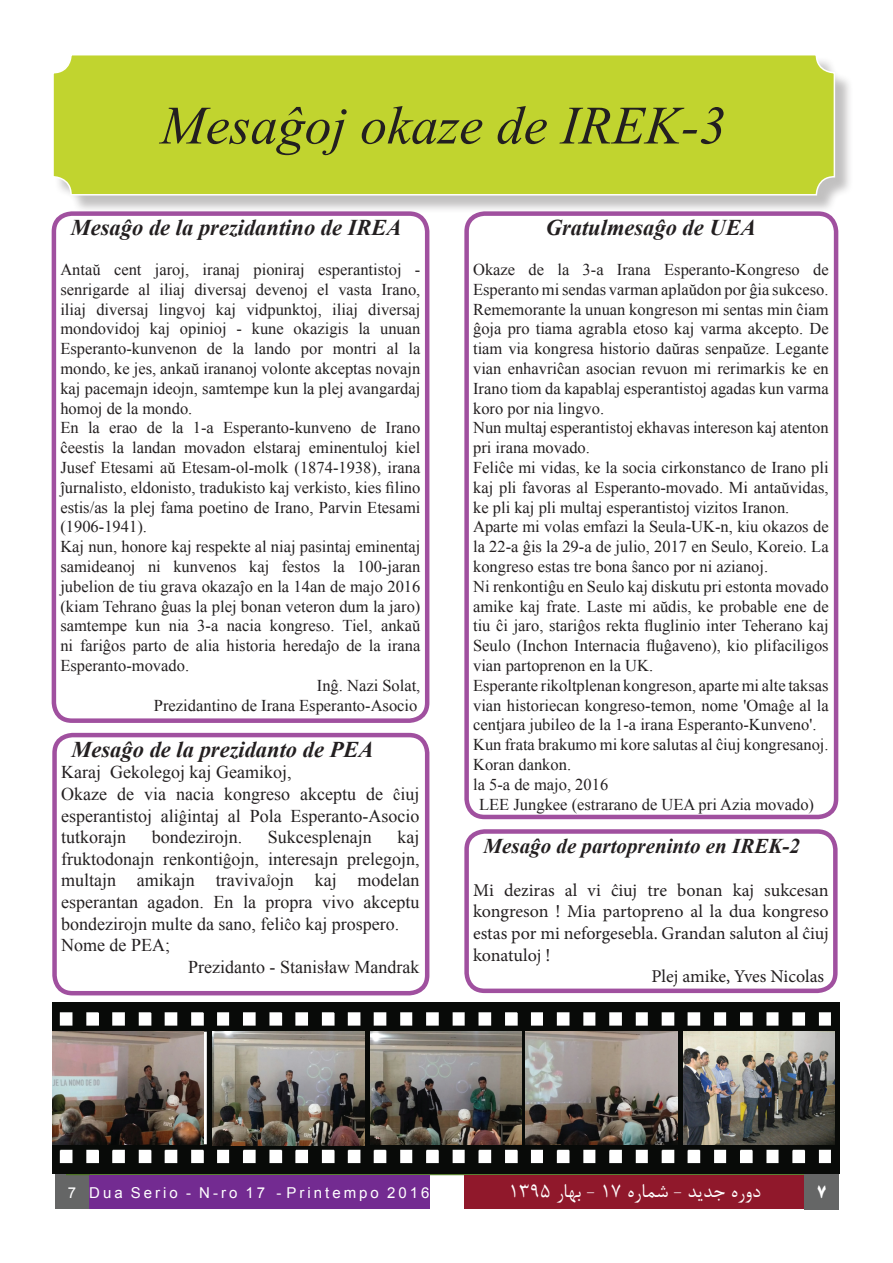
<style>
.page{position:relative;width:893px;height:1263px;background:#fff}
.page>*{position:absolute;margin:0;border:0;box-sizing:border-box;transform-origin:0 0}
.t1{font:italic 54px "Times New Roman";color:#231f20}
.t2{font:italic 700 22.5px "Times New Roman";color:#231f20}
.t3{font:22.5px "B Nazanin";color:#fff}
.t4{font:italic 700 21px "Times New Roman";color:#231f20}
.t5{font:18px/21.6px "Times New Roman";color:#231f20}
.t6{font:18px "Minion Pro";letter-spacing:-.005em;color:#231f20}
.t7{font:16.5px "Times New Roman";color:#231f20}
.t8{font:15px "Arial";letter-spacing:.2em;color:#fff}
.t9{font:700 15px "B Titr";color:#fff}
.s1{font-size:16.5px}
.s2{font-size:12.6px}
</style>
<div class="page">
<div style="left:55px;top:1174px;width:34px;height:35px;background:#656666"></div>
<hr style="left:66px;top:1174px;width:773px;height:1px;background:#4b7520">
<div style="left:89px;top:1175px;width:340px;height:34px;background:#732b91"></div>
<div style="left:464px;top:1175px;width:340px;height:34px;background:#90182b"></div>
<div style="left:804px;top:1174px;width:35px;height:35px;background:#656666"></div>
<img style="left:52px;top:1003px;width:787px;height:171px">
<img style="left:52px;top:1031px;width:152px;height:114px">
<img style="left:213px;top:1031px;width:151px;height:114px">
<img style="left:370px;top:1031px;width:151px;height:114px">
<img style="left:526px;top:1031px;width:151px;height:114px">
<img style="left:683px;top:1031px;width:152px;height:114px">
<div style="left:52px;top:211px;width:377px;height:512px;border:4px solid #a0509f;border-radius:18px"></div>
<div style="left:464px;top:211px;width:374px;height:608px;border:4px solid #a0509f;border-radius:18px"></div>
<div style="left:52px;top:733px;width:377px;height:262px;border:4px solid #a0509f;border-radius:18px"></div>
<div style="left:464px;top:829px;width:374px;height:164px;border:4px solid #a0509f;border-radius:18px"></div>
<div style="left:55px;top:56px;width:799px;height:158px;background:#231f20;opacity:.28"></div>
<div style="left:53px;top:55px;width:781px;height:140px;background:#c1d42f;border-radius:18px"></div>
<div style="left:52px;top:54px;width:783px;height:142px;border:2px solid #fff;border-radius:18px"></div>
<h1 class="t1" style="left:161px;top:88px;width:567px">Mesaĝoj okaze de IREK-3</h1>
<h2 class="t2" style="left:71px;top:212px;width:332px">Mesaĝo de la prezidantino de IREA</h2>
<p class="t7" style="left:60px;top:258px;width:362px">Antaŭ cent jaroj, iranaj pioniraj esperantistoj -</p>
<p class="t7" style="left:60px;top:278px;width:362px">senrigarde al iliaj diversaj devenoj el vasta Irano,</p>
<p class="t7" style="left:60px;top:298px;width:362px">iliaj diversaj lingvoj kaj vidpunktoj, iliaj diversaj</p>
<p class="t7" style="left:60px;top:318px;width:362px">mondovidoj kaj opinioj - kune okazigis la unuan</p>
<p class="t7" style="left:60px;top:338px;width:362px">Esperanto-kunvenon de la lando por montri al la</p>
<p class="t7" style="left:60px;top:357px;width:362px">mondo, ke jes, ankaŭ irananoj volonte akceptas novajn</p>
<p class="t7" style="left:60px;top:377px;width:362px">kaj pacemajn ideojn, samtempe kun la plej avangardaj</p>
<p class="t7" style="left:60px;top:397px;width:133px">homoj de la mondo.</p>
<p class="t7" style="left:60px;top:417px;width:362px">En la erao de la 1-a Esperanto-kunveno de Irano</p>
<p class="t7" style="left:60px;top:437px;width:362px">ĉeestis la landan movadon elstaraj eminentuloj kiel</p>
<p class="t7" style="left:60px;top:456px;width:362px">Jusef Etesami aŭ Etesam-ol-molk (1874-1938), irana</p>
<p class="t7" style="left:60px;top:476px;width:362px">ĵurnalisto, eldonisto, tradukisto kaj verkisto, kies filino</p>
<p class="t7" style="left:60px;top:496px;width:362px">estis/as la plej fama poetino de Irano, Parvin Etesami</p>
<p class="t7" style="left:60px;top:516px;width:88px">(1906-1941).</p>
<p class="t7" style="left:60px;top:536px;width:362px">Kaj nun, honore kaj respekte al niaj pasintaj eminentaj</p>
<p class="t7" style="left:60px;top:555px;width:362px">samideanoj ni kunvenos kaj festos la 100-jaran</p>
<p class="t7" style="left:60px;top:575px;width:362px">jubelion de tiu grava okazaĵo en la 14an de majo 2016</p>
<p class="t7" style="left:60px;top:595px;width:362px">(kiam Tehrano ĝuas la plej bonan veteron dum la jaro)</p>
<p class="t7" style="left:60px;top:615px;width:362px">samtempe kun nia 3-a nacia kongreso. Tiel, ankaŭ</p>
<p class="t7" style="left:60px;top:635px;width:362px">ni fariĝos parto de alia historia heredaĵo de la irana</p>
<p class="t7" style="left:60px;top:654px;width:130px">Esperanto-movado.</p>
<p class="t7" style="left:317px;top:674px;width:105px">Inĝ. Nazi Solat,</p>
<p class="t7" style="left:154px;top:694px;width:265px">Prezidantino de Irana Esperanto-Asocio</p>
<h2 class="t2" style="left:72px;top:734px;width:303px">Mesaĝo de la prezidanto de PEA</h2>
<p class="t5" style="left:61px;top:761px;width:360px">Karaj Gekolegoj kaj Geamikoj,<br>Okaze de via nacia kongreso akceptu de <span class="s1">ĉ</span>iuj esperantistoj ali<span class="s1">ĝ</span>intaj al Pola Esperanto-Asocio tutkorajn</p>
<p class="t5" style="left:152px;top:826px;width:92px">bondezirojn.</p>
<p class="t5" style="left:268px;top:826px;width:105px">Sukcesplenajn</p>
<p class="t5" style="left:398px;top:826px;width:23px">kaj</p>
<p class="t5" style="left:61px;top:848px;width:360px">fruktodonajn renkonti<span class="s1">ĝ</span>ojn, interesajn prelegojn,</p>
<p class="t5" style="left:61px;top:869px;width:360px">multajn amikajn traviva<span class="s2">ĵ</span>ojn kaj modelan</p>
<p class="t5" style="left:61px;top:891px;width:360px">esperantan agadon. En la propra vivo akceptu</p>
<p class="t5" style="left:61px;top:912px;width:340px">bondezirojn multe da sano, feli<span class="s1">ĉ</span>o kaj prospero.</p>
<p class="t5" style="left:61px;top:934px;width:110px">Nome de PEA;</p>
<p class="t5" style="left:188px;top:956px;width:233px">Prezidanto - Stanisław Mandrak</p>
<h2 class="t2" style="left:546px;top:212px;width:212px">Gratulmesaĝo de UEA</h2>
<p class="t7" style="left:473px;top:258px;width:357px">Okaze de la 3-a Irana Esperanto-Kongreso de</p>
<p class="t7" style="left:473px;top:278px;width:357px">Esperanto mi sendas varman aplaŭdon por ĝia sukceso.</p>
<p class="t7" style="left:473px;top:298px;width:357px">Rememorante la unuan kongreson mi sentas min ĉiam</p>
<p class="t7" style="left:473px;top:318px;width:357px">ĝoja pro tiama agrabla etoso kaj varma akcepto. De</p>
<p class="t7" style="left:473px;top:338px;width:357px">tiam via kongresa historio daŭras senpaŭze. Legante</p>
<p class="t7" style="left:473px;top:357px;width:357px">vian enhavriĉan asocian revuon mi rerimarkis ke en</p>
<p class="t7" style="left:473px;top:377px;width:357px">Irano tiom da kapablaj esperantistoj agadas kun varma</p>
<p class="t7" style="left:473px;top:397px;width:133px">koro por nia lingvo.</p>
<p class="t7" style="left:473px;top:417px;width:357px">Nun multaj esperantistoj ekhavas intereson kaj atenton</p>
<p class="t7" style="left:473px;top:437px;width:118px">pri irana movado.</p>
<p class="t7" style="left:473px;top:456px;width:357px">Feliĉe mi vidas, ke la socia cirkonstanco de Irano pli</p>
<p class="t7" style="left:473px;top:476px;width:357px">kaj pli favoras al Esperanto-movado. Mi antaŭvidas,</p>
<p class="t7" style="left:473px;top:496px;width:318px">ke pli kaj pli multaj esperantistoj vizitos Iranon.</p>
<p class="t7" style="left:473px;top:516px;width:357px">Aparte mi volas emfazi la Seula-UK-n, kiu okazos de</p>
<p class="t7" style="left:473px;top:536px;width:357px">la 22-a ĝis la 29-a de julio, 2017 en Seulo, Koreio. La</p>
<p class="t7" style="left:473px;top:555px;width:297px">kongreso estas tre bona ŝanco por ni azianoj.</p>
<p class="t7" style="left:473px;top:575px;width:357px">Ni renkontiĝu en Seulo kaj diskutu pri estonta movado</p>
<p class="t7" style="left:473px;top:595px;width:357px">amike kaj frate. Laste mi aŭdis, ke probable ene de</p>
<p class="t7" style="left:473px;top:615px;width:357px">tiu ĉi jaro, stariĝos rekta fluglinio inter Teherano kaj</p>
<p class="t7" style="left:473px;top:635px;width:357px">Seulo (Inchon Internacia fluĝaveno), kio plifaciligos</p>
<p class="t7" style="left:473px;top:654px;width:182px">vian partoprenon en la UK.</p>
<p class="t7" style="left:473px;top:674px;width:357px">Esperante rikoltplenan kongreson, aparte mi alte taksas</p>
<p class="t7" style="left:473px;top:694px;width:357px">vian historiecan kongreso-temon, nome 'Omaĝe al la</p>
<p class="t7" style="left:473px;top:714px;width:345px">centjara jubileo de la 1-a irana Esperanto-Kunveno'.</p>
<p class="t7" style="left:473px;top:734px;width:357px">Kun frata brakumo mi kore salutas al ĉiuj kongresanoj.</p>
<p class="t7" style="left:473px;top:753px;width:100px">Koran dankon.</p>
<p class="t7" style="left:473px;top:773px;width:137px">la 5-a de majo, 2016</p>
<p class="t7" style="left:479px;top:793px;width:336px">LEE Jungkee (estrarano de UEA pri Azia movado)</p>
<p class="t4" style="left:484px;top:831px;width:318px">Mesaĝo de partopreninto en IREK-2</p>
<p class="t6" style="left:473px;top:878px;width:357px">Mi deziras al vi ĉiuj tre bonan kaj sukcesan</p>
<p class="t6" style="left:473px;top:899px;width:357px">kongreson ! Mia partopreno al la dua kongreso</p>
<p class="t6" style="left:473px;top:921px;width:357px">estas por mi neforgesebla. Grandan saluton al ĉiuj</p>
<p class="t6" style="left:473px;top:943px;width:79px">konatuloj !</p>
<p class="t6" style="left:651px;top:964px;width:174px">Plej amike, Yves Nicolas</p>
<p class="t8" style="left:68px;top:1182px;width:363px">7 Dua Serio - N-ro 17 - Printempo 2016</p>
<h2 class="t3" style="left:508px;top:1176px;width:253px">1 3 9 5 بهار - 1 7 شماره - جدید دوره</h2>
<p class="t9" style="left:817px;top:1183px;width:11px">7</p>
</div>
